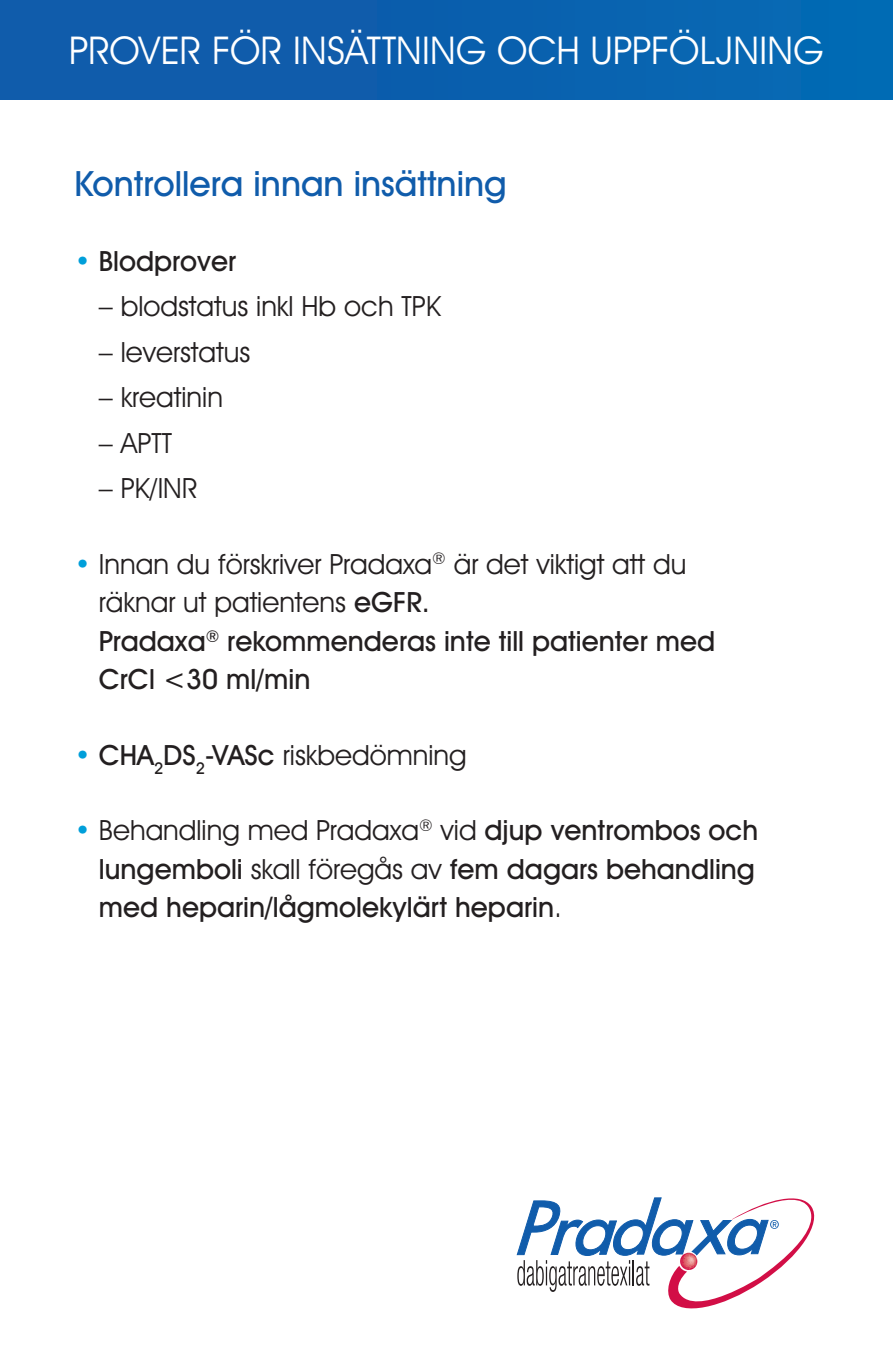
<style>
.page{position:relative;width:893px;height:1370px;background:#fff}
.page>*{position:absolute;margin:0;border:0;box-sizing:border-box;transform-origin:0 0}
.t1{font:38.5px "Avant Garde IT Cby BT";letter-spacing:.005em;color:#fff}
.t2{font:36.75px "Avant Garde IT Cby BT";color:#fff}
.t3{font:500 35px "Avant Garde IT Cby BT";color:#105cab}
.t4{font:28px/38.5px "Avant Garde IT Cby BT";color:#231f20}
.t5{font:500 28px/38.5px "Avant Garde IT Cby BT";color:#231f20;text-align:justify}
.s1{font-weight:400;color:#009fda}
.s2{color:#009fda}
.s3{font-weight:500}
.s4{font-weight:400}
</style>
<div class="page">
<svg style="left:517px;top:1197px;width:297px;height:112px"></svg>
<div style="left:0;top:0;width:893px;height:99px;background:#095eac"></div>
<p class="t1" style="left:69px;top:27px;width:756px">PROVER FÖR INSÄTTNING OCH UPPFÖLJNING</p>
<p class="t2" style="left:162px;top:28px;width:571px">PRADAXA<sup>®</sup> FÖR STROKEPREVENTION</p>
<p class="t3" style="left:74px;top:162px;width:434px">Kontrollera innan insättning</p>
<p class="t5" style="left:74px;top:241px;width:163px"><span class="s1">•</span> Blodprover</p>
<p class="t4" style="left:99px;top:287px;width:344px">– blodstatus inkl Hb och TPK</p>
<p class="t4" style="left:99px;top:332px;width:153px">– leverstatus</p>
<p class="t4" style="left:99px;top:378px;width:126px">– kreatinin</p>
<p class="t4" style="left:99px;top:423px;width:75px">– APTT</p>
<p class="t4" style="left:99px;top:469px;width:100px">– PK/INR</p>
<p class="t4" style="left:99px;top:544px;width:618px;text-indent:-24px"><span class="s2">•</span> Innan du förskriver Pradaxa<sup>®</sup> är det viktigt att du räknar ut patientens <span class="s3">eGFR.<br>Pradaxa</span><sup>®</sup> <span class="s3">rekommenderas inte till patienter med CrCl &lt;30 ml/min</span></p>
<p class="t4" style="left:74px;top:735px;width:394px"><span class="s2">•</span> <span class="s3">CHA</span><sub>2</sub><span class="s3">DS</span><sub>2</sub><span class="s3">-VASc</span> riskbedömning</p>
<p class="t5" style="left:99px;top:810px;width:661px;text-indent:-24px"><span class="s1">•</span> <span class="s4">Behandling med Pradaxa</span><sup>®</sup> <span class="s4">vid</span> djup ventrombos och lungemboli <span class="s4">skall föregås av</span> fem dagars behandling med heparin/lågmolekylärt heparin<span class="s4">.</span></p>
</div>
